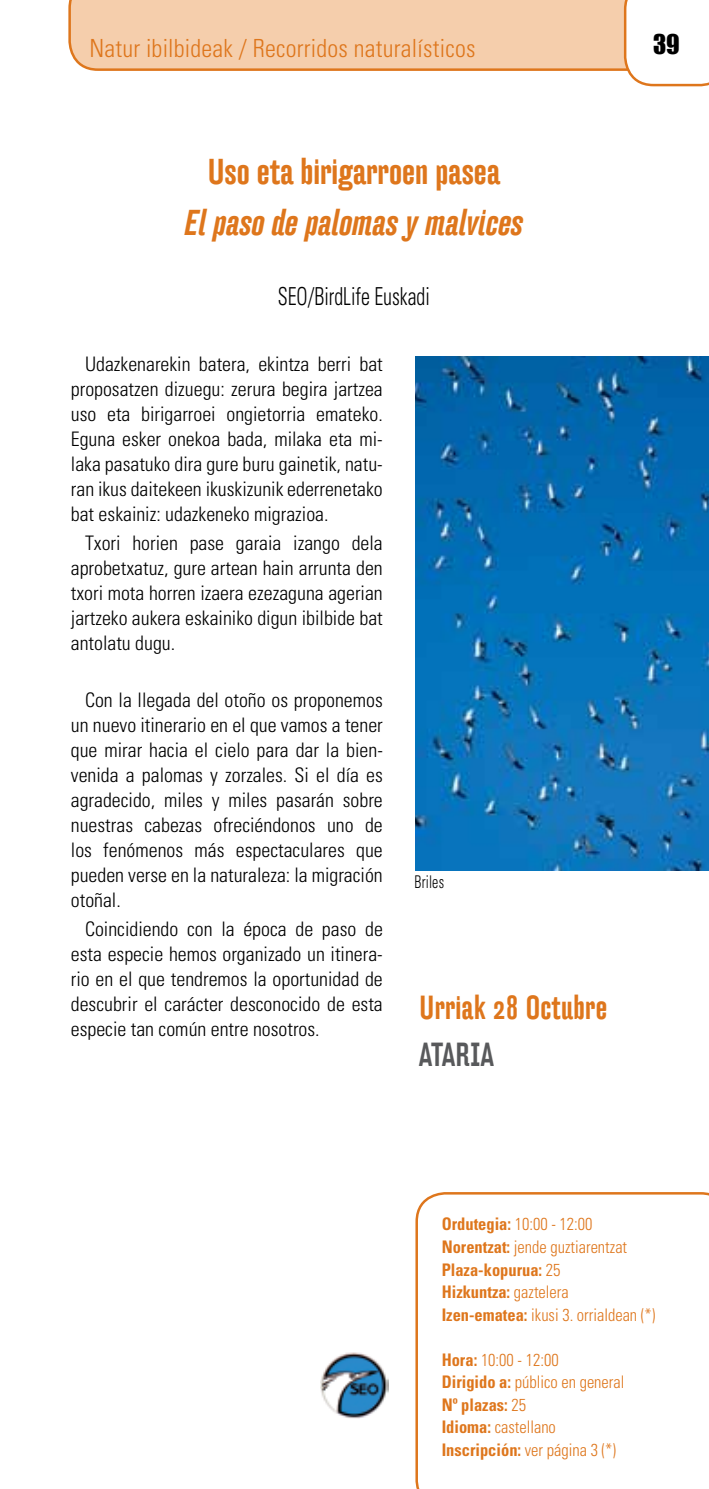
<style>
.page{position:relative;width:709px;height:1489px;background:#fff}
.page>*{position:absolute;margin:0;border:0;box-sizing:border-box;transform-origin:0 0}
.t1{font:italic 500 35px "Hydra";color:#de761c}
.t2{font:500 35px "Hydra";color:#de761c}
.t3{font:500 32.5px "Hydra";letter-spacing:.01em;color:#de761c;scale:.95 1}
.t4{font:500 32.5px "Hydra";letter-spacing:.01em;color:#58595b;scale:.9 1}
.t5{font:300 condensed 25px "Univers LT Std";letter-spacing:.01em;color:#de761c}
.t6{font:25px "Impact";color:#000}
.t7{font:300 condensed 24.75px "Univers LT Std";color:#000;scale:.81 1}
.t8{font:300 condensed 20px/25px "Univers LT Std";color:#000;text-align:justify}
.t9{font:300 condensed 17.5px "Univers LT Std";letter-spacing:.01em;color:#000;scale:.8 1}
.t10{font:300 condensed 17.25px/22.5px "Univers LT Std";color:#de761c;scale:.95 1}
.s1{font-weight:700}
</style>
<div class="page">
<img style="left:415px;top:356px;width:294px;height:514px">
<div style="left:68px;top:0;width:556px;height:71px;background:#f5ceac"></div>
<svg style="left:624px;top:0;width:85px;height:86px"></svg>
<svg style="left:415px;top:1192px;width:294px;height:296px"></svg>
<img style="left:320px;top:1352px;width:68px;height:66px">
<p class="t5" style="left:89px;top:33px;width:388px">Natur ibilbideak / Recorridos naturalísticos</p>
<p class="t6" style="left:653px;top:24px;width:28px">39</p>
<h1 class="t2" style="left:207px;top:150px;width:294px">Uso eta birigarroen pasea</h1>
<h1 class="t1" style="left:184px;top:202px;width:340px">El paso de palomas y malvices</h1>
<p class="t7" style="left:278px;top:281px;width:189px">SEO/BirdLife Euskadi</p>
<p class="t8" style="left:71px;top:351px;width:313px;text-indent:14px">Udazkenarekin batera, ekintza berri bat proposatzen dizuegu: zerura begira jartzea uso eta birigarroei ongietorria emateko.<br>Eguna esker onekoa bada, milaka eta mi&shy;laka pasatuko dira gure buru gainetik, natu&shy;ran ikus daitekeen ikuskizunik ederrenetako bat eskainiz: udazkeneko migrazioa.</p>
<p class="t8" style="left:71px;top:530px;width:313px;text-indent:14px">Txori horien pase garaia izango dela aprobetxatuz, gure artean hain arrunta den txori mota horren izaera ezezaguna agerian jartzeko aukera eskainiko digun ibilbide bat antolatu dugu.</p>
<p class="t8" style="left:71px;top:687px;width:313px;text-indent:14px">Con la llegada del otoño os proponemos un nuevo itinerario en el que vamos a tener que mirar hacia el cielo para dar la bien&shy;venida a palomas y zorzales. Si el día es agradecido, miles y miles pasarán sobre nuestras cabezas ofreciéndonos uno de los fenómenos más espectaculares que pueden verse en la naturaleza: la migración otoñal.</p>
<p class="t8" style="left:71px;top:915px;width:313px;text-indent:14px">Coincidiendo con la época de paso de esta especie hemos organizado un itinera&shy;rio en el que tendremos la oportunidad de descubrir el carácter desconocido de esta especie tan común entre nosotros.</p>
<p class="t9" style="left:414px;top:871px;width:38px">Briles</p>
<h2 class="t3" style="left:419px;top:988px;width:200px">Urriak 28 Octubre</h2>
<h2 class="t4" style="left:419px;top:1035px;width:85px">ATARIA</h2>
<p class="t10" style="left:441px;top:1212px;width:227px"><span class="s1">Ordutegia:</span> 10:00 - 12:00<br><span class="s1">Norentzat:</span> jende guztiarentzat<br><span class="s1">Plaza-kopurua:</span> 25<br><span class="s1">Hizkuntza:</span> gaztelera<br><span class="s1">Izen-ematea:</span> ikusi 3. orrialdean (*)</p>
<p class="t10" style="left:441px;top:1347px;width:194px"><span class="s1">Hora:</span> 10:00 - 12:00<br><span class="s1">Dirigido a:</span> público en general<br><span class="s1">Nº plazas:</span> 25<br><span class="s1">Idioma:</span> castellano<br><span class="s1">Inscripción:</span> ver página 3 (*)</p>
</div>
